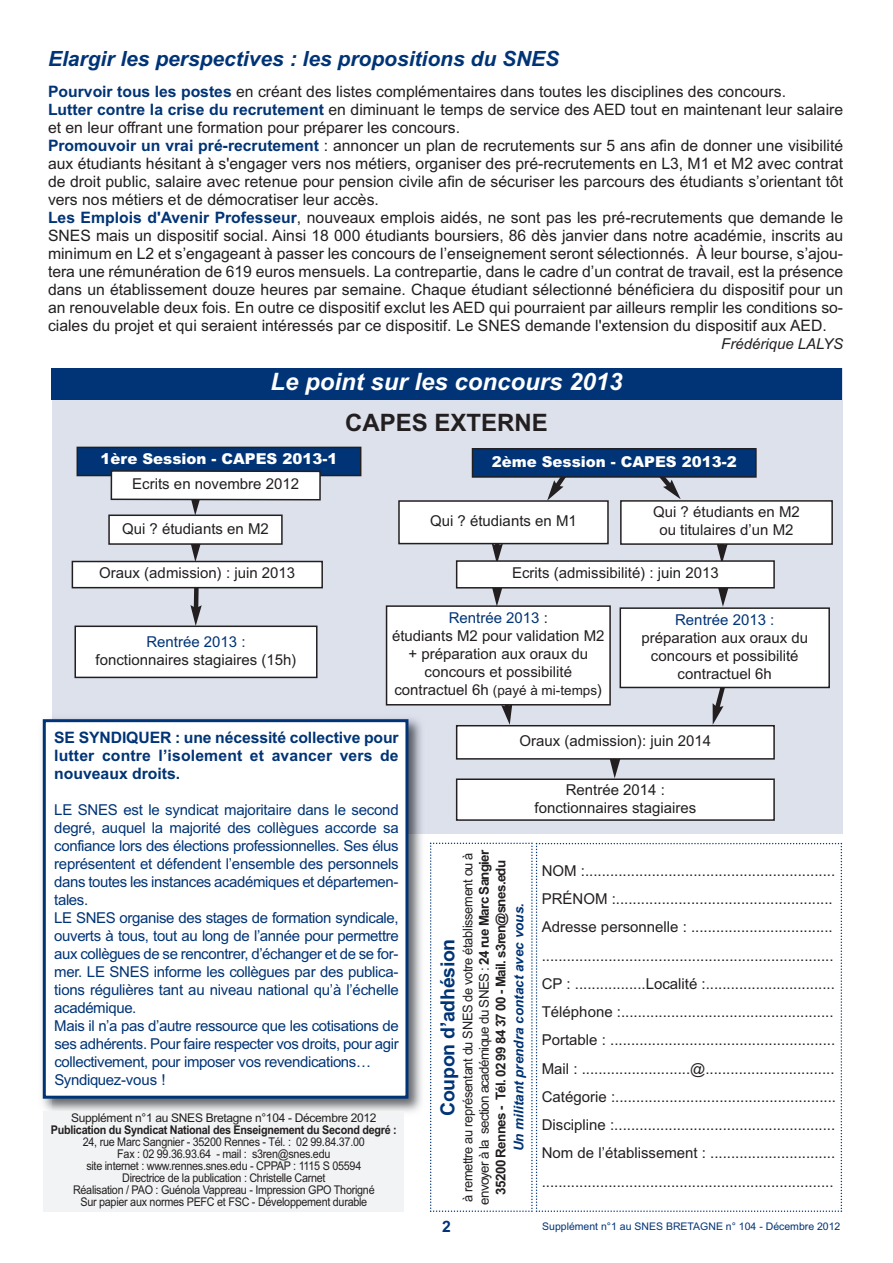
<style>
.page{position:relative;width:893px;height:1263px;background:#fff}
.page>*{position:absolute;margin:0;border:0;box-sizing:border-box;transform-origin:0 0}
.t1{font:italic 700 24px "Arial";color:#fff}
.t2{font:700 24px "Arial";color:#231f20}
.t3{font:italic 700 21px "Arial";color:#003476}
.t4{font:700 19.5px "Arial";letter-spacing:-.015em;color:#003476}
.t5{font:15.75px/18px "Arial";color:#231f20}
.t6{font:700 15.75px/18px "Arial";letter-spacing:.01em;color:#003476;text-align:justify}
.t7{font:15px/28.2px "Arial";color:#231f20;text-align:center}
.t8{font:15px/18px "Arial";letter-spacing:-.025em;color:#003476}
.t9{font:900 15px "Arial";color:#fff}
.t10{font:15px "Arial";color:#003476}
.t11{font:italic 15px "Arial";color:#231f20}
.t12{font:13.5px/16.5px "Arial";letter-spacing:-.025em;color:#231f20;text-align:center;scale:.95 1}
.t13{font:italic 700 13.5px "Arial";color:#003476}
.t14{font:12px/12px "Arial";letter-spacing:-.025em;color:#231f20;text-align:center;scale:.9 1}
.t15{font:700 12px "Arial";letter-spacing:-.025em;color:#231f20;scale:.9 1}
.t16{font:12px "Arial";letter-spacing:-.025em;color:#231f20}
.t17{font:10.5px "Arial";color:#003476}
.s1{font-weight:700;color:#003476}
.s2{color:#003476}
.s3{font-size:13.5px}
.s4{font-weight:700}
</style>
<div class="page">
<div style="left:52px;top:368px;width:791px;height:465px;background:#dce1ec"></div>
<svg style="left:547px;top:478px;width:19px;height:22px"></svg>
<svg style="left:660px;top:478px;width:21px;height:21px"></svg>
<div style="left:77px;top:447px;width:284px;height:28px;background:#003476"></div>
<div style="left:77px;top:447px;width:284px;height:29px;border:2px solid #231f20"></div>
<div style="left:472px;top:449px;width:284px;height:28px;background:#003476"></div>
<div style="left:472px;top:448px;width:285px;height:30px;border:2px solid #231f20"></div>
<div style="left:75px;top:626px;width:242px;height:51px;background:#fff"></div>
<div style="left:74px;top:625px;width:243px;height:53px;border:2px solid #231f20"></div>
<div style="left:51px;top:368px;width:791px;height:32px;background:#003476"></div>
<svg style="left:190px;top:545px;width:11px;height:16px"></svg>
<svg style="left:190px;top:588px;width:12px;height:38px"></svg>
<div style="left:109px;top:515px;width:173px;height:29px;background:#fff"></div>
<div style="left:108px;top:514px;width:175px;height:31px;border:2px solid #231f20"></div>
<div style="left:399px;top:501px;width:209px;height:43px;background:#fff"></div>
<div style="left:398px;top:500px;width:211px;height:44px;border:2px solid #231f20"></div>
<svg style="left:190px;top:500px;width:11px;height:15px"></svg>
<div style="left:621px;top:501px;width:211px;height:43px;background:#fff"></div>
<div style="left:620px;top:500px;width:213px;height:45px;border:2px solid #231f20"></div>
<div style="left:387px;top:606px;width:223px;height:99px;background:#fff"></div>
<div style="left:386px;top:605px;width:225px;height:100px;border:2px solid #231f20"></div>
<div style="left:111px;top:471px;width:209px;height:29px;background:#fff"></div>
<div style="left:111px;top:470px;width:210px;height:30px;border:2px solid #231f20"></div>
<div style="left:72px;top:561px;width:250px;height:27px;background:#fff"></div>
<div style="left:72px;top:561px;width:251px;height:27px;border:2px solid #231f20"></div>
<img style="left:42px;top:718px;width:386px;height:400px">
<div style="left:46px;top:722px;width:359px;height:374px;background:#fff"></div>
<div style="left:43px;top:719px;width:365px;height:380px;border:3px solid #003476"></div>
<svg style="left:430px;top:520px;width:412px;height:692px"></svg>
<div style="left:44px;top:1112px;width:360px;height:100px;background:#f2f3f4"></div>
<h2 class="t3" style="left:48px;top:47px;width:513px">Elargir les perspectives : les propositions du SNES</h2>
<p class="t5" style="left:48px;top:83px;width:797px"><span class="s1">Pourvoir tous les postes</span> en créant des listes complémentaires dans toutes les disciplines des concours.<br><span class="s1">Lutter contre la crise du recrutement</span> en diminuant le temps de service des AED tout en maintenant leur salaire et en leur offrant une formation pour préparer les concours.<br><span class="s1">Promouvoir un vrai pré-recrutement</span> : annoncer un plan de recrutements sur 5 ans afin de donner une visibilité aux étudiants hésitant à s'engager vers nos métiers, organiser des pré-recrutements en L3, M1 et M2 avec contrat de droit public, salaire avec retenue pour pension civile afin de sécuriser les parcours des étudiants s’orientant tôt vers nos métiers et de démocratiser leur accès.<br><span class="s1">Les Emplois d'Avenir Professeur</span>, nouveaux emplois aidés, ne sont pas les pré-recrutements que demande le SNES mais un dispositif social. Ainsi 18 000 étudiants boursiers, 86 dès janvier dans notre académie, inscrits au minimum en L2 et s’engageant à passer les concours de l’enseignement seront sélectionnés. À leur bourse, s’ajou&shy;tera une rémunération de 619 euros mensuels. La contrepartie, dans le cadre d’un contrat de travail, est la présence dans un établissement douze heures par semaine. Chaque étudiant sélectionné bénéficiera du dispositif pour un an renouvelable deux fois. En outre ce dispositif exclut les AED qui pourraient par ailleurs remplir les conditions so&shy;ciales du projet et qui seraient intéressés par ce dispositif. Le SNES demande l'extension du dispositif aux AED.</p>
<p class="t11" style="left:721px;top:335px;width:124px">Frédérique LALYS</p>
<h1 class="t1" style="left:270px;top:368px;width:354px">Le point sur les concours 2013</h1>
<h1 class="t2" style="left:345px;top:408px;width:204px">CAPES EXTERNE</h1>
<p class="t9" style="left:101px;top:450px;width:238px">1ère Session - CAPES 2013-1</p>
<p class="t9" style="left:492px;top:453px;width:247px">2ème Session - CAPES 2013-2</p>
<p class="t7" style="left:132px;top:470px;width:168px">Ecrits en novembre 2012</p>
<p class="t7" style="left:122px;top:514px;width:148px">Qui ? étudiants en M2</p>
<p class="t7" style="left:99px;top:559px;width:197px">Oraux (admission) : juin 2013</p>
<p class="t10" style="left:146px;top:633px;width:101px">Rentrée 2013 :</p>
<p class="t7" style="left:96px;top:645px;width:202px">fonctionnaires stagiaires (15h)</p>
<p class="t7" style="left:653px;top:503px;width:148px;line-height:18px">Qui ? étudiants en M2 ou titulaires d’un M2</p>
<p class="t7" style="left:512px;top:559px;width:208px">Ecrits (admissibilité) : juin 2013</p>
<p class="t7" style="left:392px;top:609px;width:214px;line-height:18px"><span class="s2">Rentrée 2013</span> :<br>étudiants M2 pour validation M2 + préparation aux oraux du concours et possibilité contractuel 6h <span class="s3">(payé à mi-temps</span>)</p>
<p class="t7" style="left:430px;top:507px;width:148px">Qui ? étudiants en M1</p>
<p class="t10" style="left:675px;top:611px;width:101px">Rentrée 2013 :</p>
<p class="t7" style="left:641px;top:628px;width:168px;line-height:18px">préparation aux oraux du concours et possibilité contractuel 6h</p>
<p class="t6" style="left:54px;top:729px;width:346px">SE SYNDIQUER : une nécessité collective pour lutter contre l’isolement et avancer vers de nouveaux droits.</p>
<p class="t8" style="left:54px;top:801px;width:346px">LE SNES est le syndicat majoritaire dans le second degré, auquel la majorité des collègues accorde sa confiance lors des élections professionnelles. Ses élus représentent et défendent l’ensemble des personnels dans toutes les instances académiques et départemen&shy;tales.<br>LE SNES organise des stages de formation syndicale, ouverts à tous, tout au long de l’année pour permettre aux collègues de se rencontrer, d’échanger et de se for&shy;mer. LE SNES informe les collègues par des publica&shy;tions régulières tant au niveau national qu’à l’échelle académique.<br>Mais il n’a pas d’autre ressource que les cotisations de ses adhérents. Pour faire respecter vos droits, pour agir collectivement, pour imposer vos revendications… Syndiquez-vous !</p>
<p class="t16" style="left:71px;top:1111px;width:307px">Supplément n°1 au SNES Bretagne n°104 - Décembre 2012</p>
<p class="t15" style="left:51px;top:1123px;width:386px">Publication du Syndicat National des Enseignement du Second degré :</p>
<p class="t14" style="left:73px;top:1136px;width:337px">24, rue Marc Sangnier - 35200 Rennes - Tél. : 02 99.84.37.00<br>Fax : 02 99.36.93.64 - mail : s3ren@snes.edu<br>site internet : www.rennes.snes.edu - CPPAP : 1115 S 05594<br>Directrice de la publication : Christelle Carnet<br>Réalisation / PAO : Guénola Vappreau - Impression GPO Thorigné Sur papier aux normes PEFC et FSC - Développement durable</p>
<p class="t7" style="left:519px;top:727px;width:193px">Oraux (admission): juin 2014</p>
<p class="t7" style="left:534px;top:780px;width:163px;line-height:18px">Rentrée 2014 : fonctionnaires stagiaires</p>
<p class="t12" style="left:460px;top:1205px;width:376px;rotate:-90deg">à remettre au représentant du SNES de votre établissement ou à envoyer à la section académique du SNES : <span class="s4">24 rue Marc Sangier<br>35200 Rennes - Tél. 02 99 84 37 00 - Mail. s3ren@snes.edu</span></p>
<p class="t13" style="left:511px;top:1151px;width:250px;rotate:-90deg">Un militant prendra contact avec vous.</p>
<p class="t4" style="left:436px;top:1116px;width:179px;rotate:-90deg">Coupon d’adhésion</p>
<p class="t7" style="left:542px;top:857px;width:296px;text-align:left">NOM :............................................................<br>PRÉNOM :....................................................<br>Adresse personnelle : .................................. ......................................................................<br>CP : .................Localité :...............................<br>Téléphone :...................................................<br>Portable : ......................................................<br>Mail : ..........................@...............................<br>Catégorie :.....................................................<br>Discipline :.....................................................<br>Nom de l’établissement : .............................. ......................................................................</p>
<p class="t6" style="left:442px;top:1217px;width:10px">2</p>
<p class="t17" style="left:542px;top:1220px;width:300px">Supplément n°1 au SNES BRETAGNE n° 104 - Décembre 2012</p>
</div>
